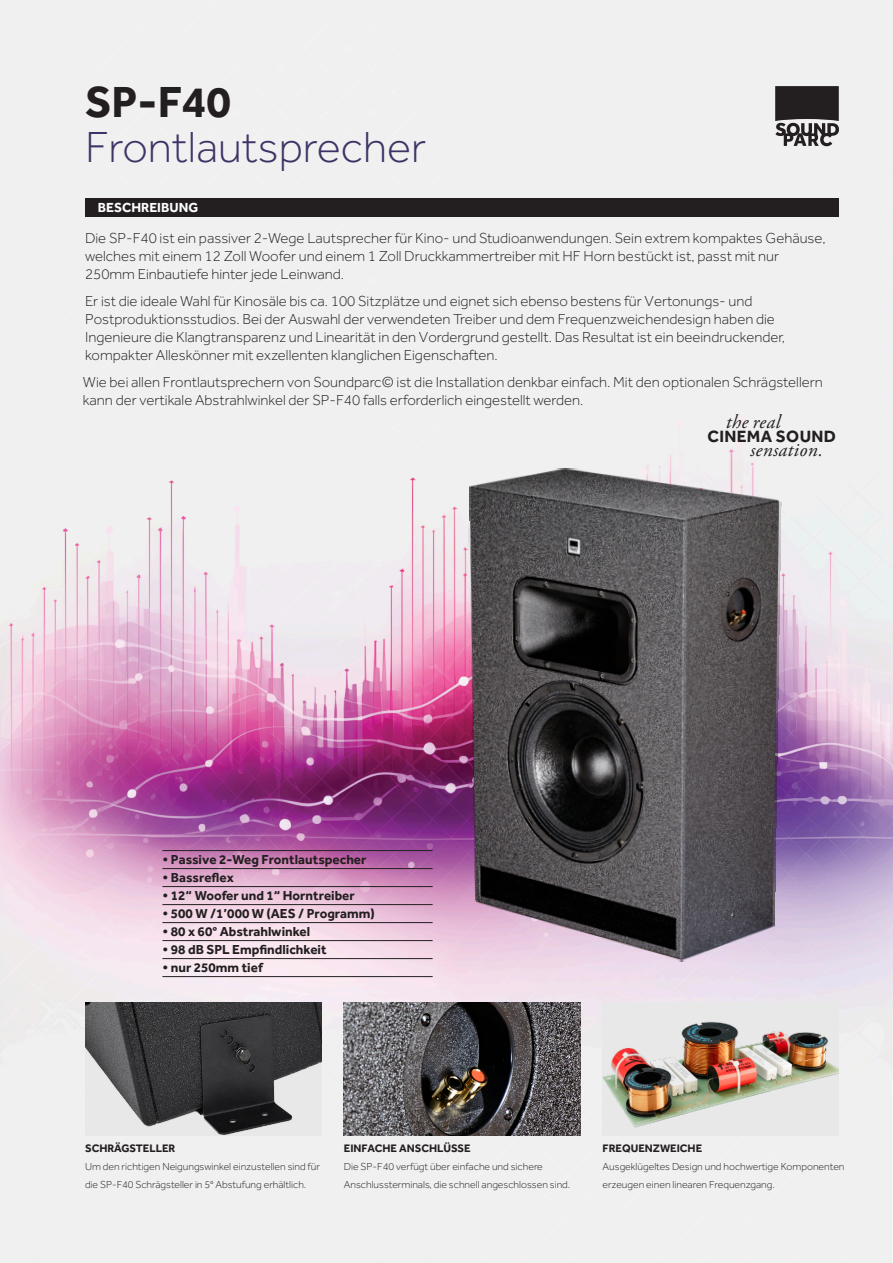
<style>
.page{position:relative;width:893px;height:1263px;background:#fff}
.page>*{position:absolute;margin:0;border:0;box-sizing:border-box;transform-origin:0 0}
.t1{font:300 45px "Effra";color:#3f3266}
.t2{font:700 45px "Effra";color:#231f20}
.t3{font:italic 19.65px "Adobe Garamond Pro";letter-spacing:.02em;color:#231f20}
.t4{font:700 16.95px "Effra";letter-spacing:.02em;color:#231f20}
.t5{font:300 15px/18px "Effra";color:#231f20}
.t6{font:700 13.5px "Effra";color:#231f20}
.t7{font:700 13.5px "Effra";color:#fff}
.t8{font:700 11.25px "Effra";color:#231f20}
.t9{font:300 10.5px/18px "Effra";color:#231f20}
</style>
<div class="page">
<img style="left:0;top:0;width:893px;height:1263px">
<img style="left:344px;top:1002px;width:236px;height:133px">
<img style="left:603px;top:1002px;width:236px;height:133px">
<img style="left:85px;top:1002px;width:236px;height:133px">
<hr style="left:162px;top:850px;width:271px;height:1px;background:#231f20">
<hr style="left:162px;top:868px;width:271px;height:1px;background:#231f20">
<hr style="left:162px;top:886px;width:271px;height:1px;background:#231f20">
<hr style="left:162px;top:904px;width:271px;height:1px;background:#231f20">
<hr style="left:162px;top:922px;width:271px;height:1px;background:#231f20">
<hr style="left:162px;top:940px;width:271px;height:1px;background:#231f20">
<hr style="left:162px;top:958px;width:271px;height:1px;background:#231f20">
<hr style="left:162px;top:976px;width:271px;height:1px;background:#231f20">
<div style="left:85px;top:199px;width:754px;height:18px;background:#231f20"></div>
<svg style="left:775px;top:86px;width:64px;height:60px"></svg>
<img style="left:462px;top:467px;width:319px;height:495px">
<h1 class="t2" style="left:85px;top:87px;width:147px">SP-F40</h1>
<h1 class="t1" style="left:85px;top:131px;width:343px">Frontlautsprecher</h1>
<p class="t7" style="left:98px;top:203px;width:102px">BESCHREIBUNG</p>
<p class="t5" style="left:85px;top:230px;width:742px">Die SP-F40 ist ein passiver 2-Wege Lautsprecher für Kino- und Studioanwendungen. Sein extrem kompaktes Gehäuse, welches mit einem 12 Zoll Woofer und einem 1 Zoll Druckkammertreiber mit HF Horn bestückt ist, passt mit nur<br>250mm Einbautiefe hinter jede Leinwand.</p>
<p class="t5" style="left:85px;top:293px;width:702px">Er ist die ideale Wahl für Kinosäle bis ca. 100 Sitzplätze und eignet sich ebenso bestens für Vertonungs- und Postproduktionsstudios. Bei der Auswahl der verwendeten Treiber und dem Frequenzweichendesign haben die Ingenieure die Klangtransparenz und Linearität in den Vordergrund gestellt. Das Resultat ist ein beeindruckender, kompakter Alleskönner mit exzellenten klanglichen Eigenschaften.</p>
<p class="t5" style="left:83px;top:374px;width:741px">Wie bei allen Frontlautsprechern von Soundparc© ist die Installation denkbar einfach. Mit den optionalen Schrägstellern kann der vertikale Abstrahlwinkel der SP-F40 falls erforderlich eingestellt werden.</p>
<h2 class="t3" style="left:726px;top:413px;width:56px">the real</h2>
<p class="t4" style="left:707px;top:431px;width:130px">CINEMA SOUND</p>
<h2 class="t3" style="left:750px;top:441px;width:74px">sensation.</h2>
<p class="t6" style="left:162px;top:855px;width:206px">• Passive 2-Weg Frontlautspecher</p>
<p class="t6" style="left:162px;top:873px;width:73px">• Bassreflex</p>
<p class="t6" style="left:162px;top:891px;width:194px">• 12“ Woofer und 1“ Horntreiber</p>
<p class="t6" style="left:162px;top:909px;width:214px">• 500 W /1’000 W (AES / Programm)</p>
<p class="t6" style="left:162px;top:927px;width:149px">• 80 x 60° Abstrahlwinkel</p>
<p class="t6" style="left:162px;top:945px;width:166px">• 98 dB SPL Empfindlichkeit</p>
<p class="t6" style="left:162px;top:963px;width:102px">• nur 250mm tief</p>
<p class="t8" style="left:85px;top:1144px;width:92px">SCHRÄGSTELLER</p>
<p class="t9" style="left:85px;top:1158px;width:236px">Um den richtigen Neigungswinkel einzustellen sind für die SP-F40 Schrägsteller in 5° Abstufung erhältlich.</p>
<p class="t8" style="left:344px;top:1144px;width:128px">EINFACHE ANSCHLÜSSE</p>
<p class="t9" style="left:344px;top:1158px;width:228px">Die SP-F40 verfügt über einfache und sichere<br>Anschlussterminals, die schnell angeschlossen sind.</p>
<p class="t8" style="left:603px;top:1144px;width:101px">FREQUENZWEICHE</p>
<p class="t9" style="left:603px;top:1158px;width:243px">Ausgeklügeltes Design und hochwertige Komponenten erzeugen einen linearen Frequenzgang.</p>
</div>
